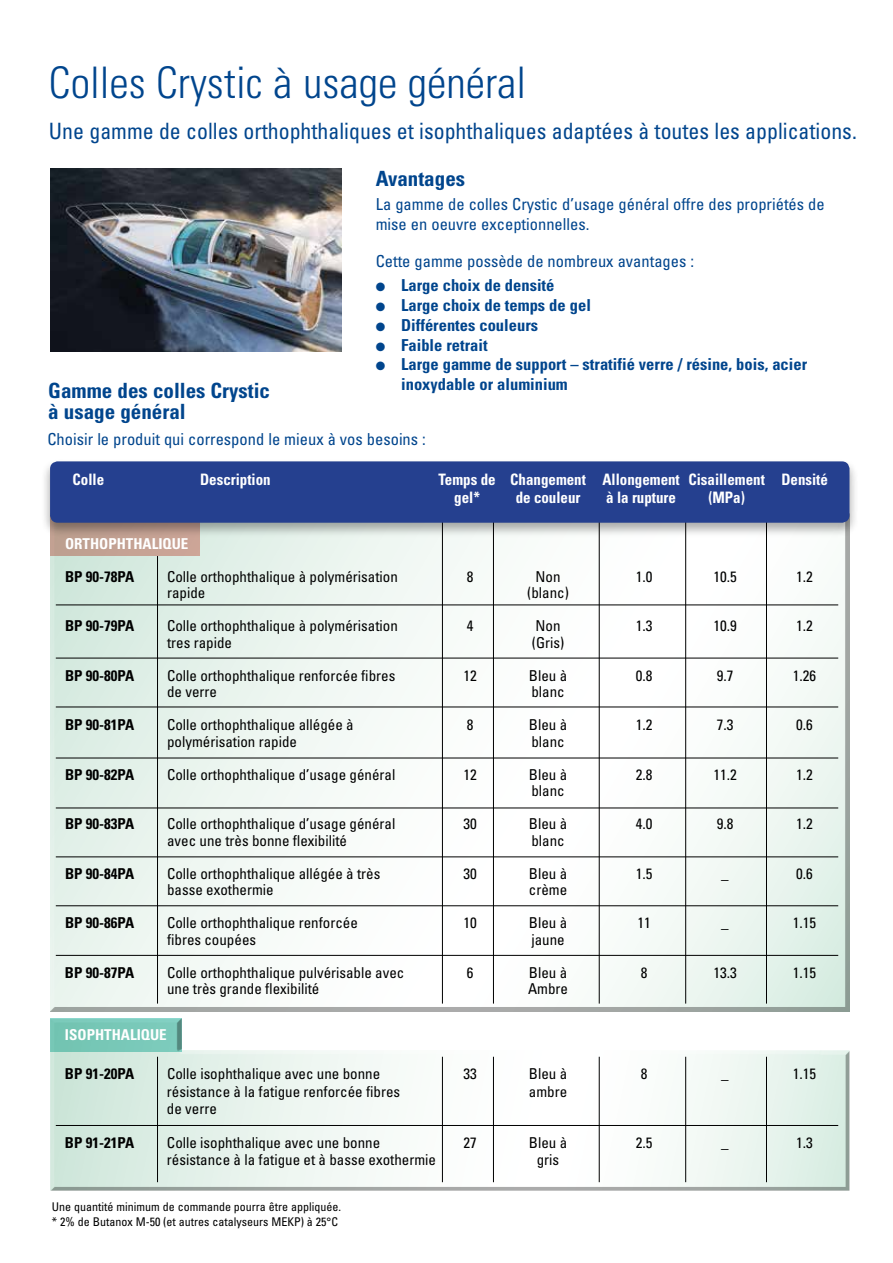
<style>
.page{position:relative;width:893px;height:1263px;background:#fff}
.page>*{position:absolute;margin:0;border:0;box-sizing:border-box;transform-origin:0 0}
.t1{font:300 condensed 43.5px "Univers";color:#00458d}
.t2{font:condensed 22.5px "Univers";color:#00458d}
.t3{font:700 condensed 21px/21px "Univers";color:#00458d}
.t4{font:condensed 16.5px/19.8px "Univers";color:#00458d}
.t5{font:700 condensed 16.5px/19.8px "Univers";color:#00458d}
.t6{font:700 condensed 15.75px/18px "Univers";color:#fff;scale:.95 1}
.t7{font:condensed 15px "Univers";color:#000}
.t8{font:700 condensed 15px "Univers";color:#000}
.t9{font:700 condensed 15px "Univers";color:#fff}
.t10{font:condensed 12px/14.4px "Univers";color:#000}
</style>
<div class="page">
<div style="left:48px;top:1016px;width:803px;height:176px;background:#000;opacity:.33"></div>
<div style="left:47px;top:512px;width:804px;height:500px;background:#000;opacity:.33"></div>
<hr style="left:157px;top:556px;width:1px;height:447px;background:#000">
<hr style="left:442px;top:521px;width:1px;height:482px;background:#000">
<hr style="left:493px;top:521px;width:1px;height:482px;background:#000">
<hr style="left:599px;top:521px;width:1px;height:482px;background:#000">
<hr style="left:685px;top:521px;width:1px;height:482px;background:#000">
<hr style="left:766px;top:521px;width:1px;height:482px;background:#000">
<hr style="left:157px;top:1057px;width:1px;height:125px;background:#000">
<hr style="left:442px;top:1057px;width:1px;height:125px;background:#000">
<hr style="left:493px;top:1057px;width:1px;height:125px;background:#000">
<hr style="left:599px;top:1057px;width:1px;height:125px;background:#000">
<hr style="left:685px;top:1057px;width:1px;height:125px;background:#000">
<hr style="left:766px;top:1057px;width:1px;height:125px;background:#000">
<hr style="left:56px;top:604px;width:782px;height:1px;background:#000">
<hr style="left:56px;top:658px;width:782px;height:1px;background:#000">
<hr style="left:56px;top:707px;width:782px;height:1px;background:#000">
<hr style="left:56px;top:758px;width:782px;height:1px;background:#000">
<hr style="left:56px;top:807px;width:782px;height:1px;background:#000">
<hr style="left:56px;top:856px;width:782px;height:1px;background:#000">
<hr style="left:56px;top:905px;width:782px;height:1px;background:#000">
<hr style="left:56px;top:955px;width:782px;height:1px;background:#000">
<hr style="left:56px;top:1125px;width:782px;height:1px;background:#000">
<img style="left:50px;top:169px;width:292px;height:183px">
<div style="left:50px;top:1018px;width:132px;height:33px;background:#78c8b7"></div>
<div style="left:50px;top:515px;width:150px;height:41px;background:#c4a294"></div>
<div style="left:41px;top:459px;width:818px;height:79px;background:#000;opacity:.33"></div>
<div style="left:50px;top:461px;width:799px;height:62px;background:#25408f;border-radius:8px"></div>
<h1 class="t1" style="left:49px;top:57px;width:479px">Colles Crystic à usage général</h1>
<h2 class="t2" style="left:49px;top:117px;width:809px">Une gamme de colles orthophthaliques et isophthaliques adaptées à toutes les applications.</h2>
<h3 class="t3" style="left:376px;top:168px;width:91px">Avantages</h3>
<p class="t4" style="left:376px;top:194px;width:451px">La gamme de colles Crystic d’usage général offre des propriétés de mise en oeuvre exceptionnelles.</p>
<p class="t4" style="left:376px;top:251px;width:320px">Cette gamme possède de nombreux avantages :</p>
<p class="t5" style="left:376px;top:275px;width:180px">● Large choix de densité</p>
<p class="t5" style="left:376px;top:295px;width:217px">● Large choix de temps de gel</p>
<p class="t5" style="left:376px;top:315px;width:164px">● Différentes couleurs</p>
<p class="t5" style="left:376px;top:334px;width:114px">● Faible retrait</p>
<p class="t5" style="left:401px;top:354px;width:407px;text-indent:-25px">● Large gamme de support – stratifié verre / résine, bois, acier inoxydable or aluminium</p>
<p class="t4" style="left:47px;top:428px;width:380px">Choisir le produit qui correspond le mieux à vos besoins :</p>
<h3 class="t3" style="left:48px;top:379px;width:223px">Gamme des colles Crystic à usage général</h3>
<p class="t6" style="left:73px;top:470px;width:35px">Colle</p>
<p class="t6" style="left:200px;top:470px;width:76px">Description</p>
<p class="t6" style="left:454px;top:470px;width:395px;text-indent:-16px">Temps de Changement Allongement Cisaillement Densité gel*</p>
<p class="t6" style="left:516px;top:488px;width:70px">de couleur</p>
<p class="t6" style="left:606px;top:488px;width:75px">à la rupture</p>
<p class="t6" style="left:708px;top:488px;width:40px">(MPa)</p>
<p class="t9" style="left:65px;top:534px;width:116px">Orthophthali que</p>
<p class="t8" style="left:65px;top:567px;width:71px">BP 90-78PA</p>
<p class="t7" style="left:167px;top:567px;width:232px">Colle orthophthalique à polymérisation</p>
<p class="t7" style="left:467px;top:567px;width:8px">8</p>
<p class="t7" style="left:536px;top:567px;width:27px">Non</p>
<p class="t7" style="left:636px;top:567px;width:18px">1.0</p>
<p class="t7" style="left:713px;top:567px;width:25px">10.5</p>
<p class="t7" style="left:796px;top:567px;width:18px">1.2</p>
<p class="t7" style="left:167px;top:583px;width:40px">rapide</p>
<p class="t7" style="left:527px;top:583px;width:43px">(blanc)</p>
<p class="t8" style="left:65px;top:616px;width:71px">BP 90-79PA</p>
<p class="t7" style="left:167px;top:616px;width:232px">Colle orthophthalique à polymérisation</p>
<p class="t7" style="left:467px;top:616px;width:8px">4</p>
<p class="t7" style="left:536px;top:616px;width:27px">Non</p>
<p class="t7" style="left:636px;top:616px;width:18px">1.3</p>
<p class="t7" style="left:713px;top:616px;width:25px">10.9</p>
<p class="t7" style="left:796px;top:616px;width:18px">1.2</p>
<p class="t7" style="left:167px;top:633px;width:66px">tres rapide</p>
<p class="t7" style="left:532px;top:633px;width:34px">(Gris)</p>
<p class="t8" style="left:65px;top:666px;width:71px">BP 90-80PA</p>
<p class="t7" style="left:167px;top:666px;width:230px">Colle orthophthalique renforcée fibres</p>
<p class="t7" style="left:463px;top:666px;width:15px">12</p>
<p class="t7" style="left:529px;top:666px;width:40px">Bleu à</p>
<p class="t7" style="left:636px;top:666px;width:18px">0.8</p>
<p class="t7" style="left:717px;top:666px;width:18px">9.7</p>
<p class="t7" style="left:793px;top:666px;width:25px">1.26</p>
<p class="t7" style="left:167px;top:682px;width:51px">de verre</p>
<p class="t7" style="left:531px;top:682px;width:35px">blanc</p>
<p class="t8" style="left:65px;top:715px;width:71px">BP 90-81PA</p>
<p class="t7" style="left:167px;top:715px;width:188px">Colle orthophthalique allégée à</p>
<p class="t7" style="left:467px;top:715px;width:8px">8</p>
<p class="t7" style="left:529px;top:715px;width:40px">Bleu à</p>
<p class="t7" style="left:636px;top:715px;width:18px">1.2</p>
<p class="t7" style="left:717px;top:715px;width:18px">7.3</p>
<p class="t7" style="left:796px;top:715px;width:18px">0.6</p>
<p class="t7" style="left:167px;top:732px;width:131px">polymérisation rapide</p>
<p class="t7" style="left:531px;top:732px;width:35px">blanc</p>
<p class="t8" style="left:65px;top:765px;width:71px">BP 90-82PA</p>
<p class="t7" style="left:167px;top:765px;width:230px">Colle orthophthalique d’usage général</p>
<p class="t7" style="left:463px;top:765px;width:15px">12</p>
<p class="t7" style="left:529px;top:765px;width:40px">Bleu à</p>
<p class="t7" style="left:636px;top:765px;width:18px">2.8</p>
<p class="t7" style="left:713px;top:765px;width:25px">11.2</p>
<p class="t7" style="left:796px;top:765px;width:18px">1.2</p>
<p class="t7" style="left:531px;top:781px;width:35px">blanc</p>
<p class="t8" style="left:65px;top:814px;width:71px">BP 90-83PA</p>
<p class="t7" style="left:167px;top:814px;width:230px">Colle orthophthalique d’usage général</p>
<p class="t7" style="left:463px;top:814px;width:15px">30</p>
<p class="t7" style="left:529px;top:814px;width:40px">Bleu à</p>
<p class="t7" style="left:636px;top:814px;width:18px">4.0</p>
<p class="t7" style="left:717px;top:814px;width:18px">9.8</p>
<p class="t7" style="left:796px;top:814px;width:18px">1.2</p>
<p class="t7" style="left:167px;top:831px;width:181px">avec une très bonne flexibilité</p>
<p class="t7" style="left:531px;top:831px;width:35px">blanc</p>
<p class="t8" style="left:65px;top:864px;width:71px">BP 90-84PA</p>
<p class="t7" style="left:167px;top:864px;width:215px">Colle orthophthalique allégée à très</p>
<p class="t7" style="left:463px;top:864px;width:15px">30</p>
<p class="t7" style="left:529px;top:864px;width:40px">Bleu à</p>
<p class="t7" style="left:636px;top:864px;width:18px">1.5</p>
<p class="t7" style="left:721px;top:864px;width:9px">_</p>
<p class="t7" style="left:796px;top:864px;width:18px">0.6</p>
<p class="t7" style="left:167px;top:880px;width:108px">basse exothermie</p>
<p class="t7" style="left:529px;top:880px;width:40px">crème</p>
<p class="t8" style="left:65px;top:913px;width:71px">BP 90-86PA</p>
<p class="t7" style="left:167px;top:913px;width:192px">Colle orthophthalique renforcée</p>
<p class="t7" style="left:463px;top:913px;width:15px">10</p>
<p class="t7" style="left:529px;top:913px;width:40px">Bleu à</p>
<p class="t7" style="left:637px;top:913px;width:15px">11</p>
<p class="t7" style="left:167px;top:930px;width:91px">fibres coupées</p>
<p class="t7" style="left:531px;top:930px;width:35px">jaune</p>
<p class="t7" style="left:721px;top:913px;width:9px">_</p>
<p class="t7" style="left:793px;top:913px;width:25px">1.15</p>
<p class="t8" style="left:65px;top:963px;width:71px">BP 90-87PA</p>
<p class="t7" style="left:167px;top:963px;width:239px">Colle orthophthalique pulvérisable avec</p>
<p class="t7" style="left:467px;top:963px;width:8px">6</p>
<p class="t7" style="left:529px;top:963px;width:40px">Bleu à</p>
<p class="t7" style="left:641px;top:963px;width:8px">8</p>
<p class="t7" style="left:713px;top:963px;width:25px">13.3</p>
<p class="t7" style="left:793px;top:963px;width:25px">1.15</p>
<p class="t7" style="left:167px;top:979px;width:154px">une très grande flexibilité</p>
<p class="t7" style="left:528px;top:979px;width:41px">Ambre</p>
<p class="t9" style="left:65px;top:1025px;width:94px">Isophthali que</p>
<p class="t8" style="left:65px;top:1064px;width:71px">BP 91-20PA</p>
<p class="t7" style="left:167px;top:1064px;width:215px">Colle isophthalique avec une bonne</p>
<p class="t7" style="left:463px;top:1064px;width:15px">33</p>
<p class="t7" style="left:529px;top:1064px;width:40px">Bleu à</p>
<p class="t7" style="left:641px;top:1064px;width:8px">8</p>
<p class="t7" style="left:721px;top:1064px;width:9px">_</p>
<p class="t7" style="left:793px;top:1064px;width:25px">1.15</p>
<p class="t7" style="left:167px;top:1082px;width:235px">résistance à la fatigue renforcée fibres</p>
<p class="t7" style="left:529px;top:1082px;width:40px">ambre</p>
<p class="t7" style="left:167px;top:1099px;width:51px">de verre</p>
<p class="t8" style="left:65px;top:1133px;width:71px">BP 91-21PA</p>
<p class="t7" style="left:167px;top:1133px;width:215px">Colle isophthalique avec une bonne</p>
<p class="t7" style="left:463px;top:1133px;width:15px">27</p>
<p class="t7" style="left:529px;top:1133px;width:40px">Bleu à</p>
<p class="t7" style="left:636px;top:1133px;width:18px">2.5</p>
<p class="t7" style="left:167px;top:1150px;width:271px">résistance à la fatigue et à basse exothermie</p>
<p class="t7" style="left:537px;top:1150px;width:24px">gris</p>
<p class="t10" style="left:52px;top:1200px;width:291px">Une quantité minimum de commande pourra être appliquée. * 2% de Butanox M-50 (et autres catalyseurs MEKP) à 25°C</p>
<p class="t7" style="left:721px;top:1133px;width:9px">_</p>
<p class="t7" style="left:796px;top:1133px;width:18px">1.3</p>
</div>
